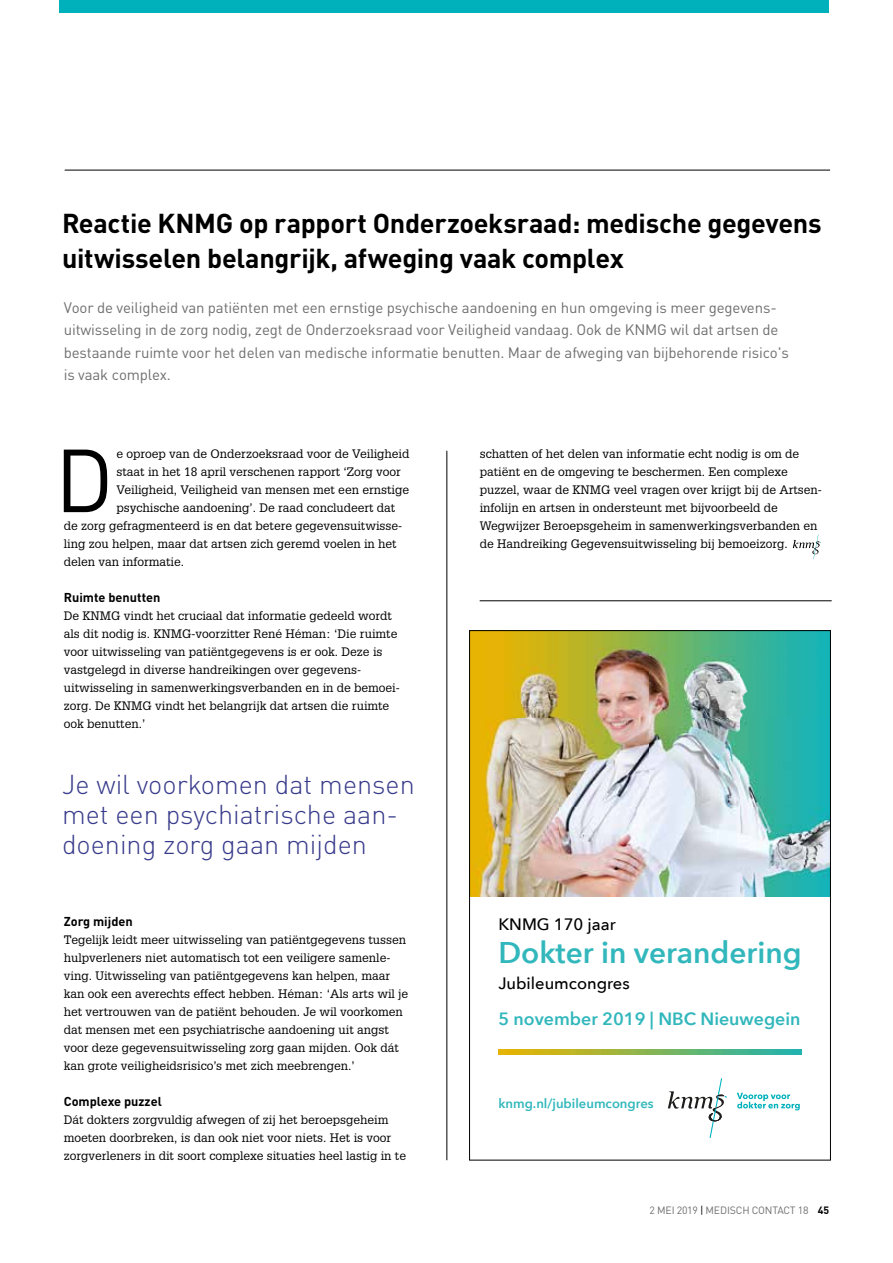
<style>
.page{position:relative;width:893px;height:1263px;background:#fff}
.page>*{position:absolute;margin:0;border:0;box-sizing:border-box;transform-origin:0 0}
.t1{font:87.9px "DINOT";color:#000}
.t2{font:600 29.85px "Avenir Next";color:#31b7bc}
.t3{font:700 27px/34.5px "DINOT";letter-spacing:-.015em;color:#000}
.t4{font:300 27px/30px "DINOT";color:#383b8b}
.t5{font:600 17.7px "Avenir Next";color:#31b7bc}
.t6{font:500 16.5px "Avenir Next";color:#000}
.t7{font:15px/22.5px "DINOT";letter-spacing:-.01em;color:#706f6f}
.t8{font:600 13.05px "Avenir Next";color:#31b7bc}
.t9{font:700 12.75px "DINOT";color:#000}
.t10{font:12px/18px "Glypha LT Std";color:#000}
.t11{font:10.5px "DINOT";letter-spacing:-.015em;color:#706f6f}
.s1{color:#000}
.s2{font-weight:700;color:#000}
</style>
<div class="page">
<div style="left:60px;top:0;width:769px;height:13px;background:#00b1bb"></div>
<hr style="left:65px;top:170px;width:765px;height:1px;background:#000">
<svg style="left:793px;top:535px;width:28px;height:24px"></svg>
<hr style="left:480px;top:600px;width:352px;height:1px;background:#000">
<hr style="left:447px;top:451px;width:1px;height:709px;background:#000">
<img style="left:471px;top:632px;width:358px;height:264px">
<img style="left:498px;top:1049px;width:304px;height:5px">
<svg style="left:737px;top:1093px;width:63px;height:17px"></svg>
<svg style="left:668px;top:1078px;width:59px;height:60px"></svg>
<h3 class="t3" style="left:62px;top:205px;width:761px">Reactie KNMG op rapport Onderzoeksraad: medische gegevens uitwisselen belangrijk, afweging vaak complex</h3>
<p class="t7" style="left:64px;top:296px;width:726px">Voor de veiligheid van patiënten met een ernstige psychische aandoening en hun omgeving is meer gegevens&shy;uitwisseling in de zorg nodig, zegt de Onderzoeksraad voor Veiligheid vandaag. Ook de KNMG wil dat artsen de bestaande ruimte voor het delen van medische informatie benutten. Maar de afweging van bijbehorende risico's is vaak complex.</p>
<h1 class="t1" style="left:55px;top:425px;width:61px">D</h1>
<p class="t10" style="left:116px;top:445px;width:294px">e oproep van de Onderzoeksraad voor de Veiligheid</p>
<p class="t10" style="left:116px;top:463px;width:286px">staat in het 18 april verschenen rapport ‘Zorg voor</p>
<p class="t10" style="left:116px;top:481px;width:294px">Veiligheid, Veiligheid van mensen met een ernstige</p>
<p class="t10" style="left:116px;top:499px;width:280px">psychische aandoening’. De raad concludeert dat</p>
<p class="t10" style="left:64px;top:517px;width:340px">de zorg gefragmenteerd is en dat betere gegevensuitwisse-</p>
<p class="t10" style="left:64px;top:535px;width:334px">ling zou helpen, maar dat artsen zich geremd voelen in het</p>
<p class="t10" style="left:64px;top:553px;width:122px">delen van informatie.</p>
<p class="t9" style="left:64px;top:589px;width:98px">Ruimte benutten</p>
<p class="t10" style="left:64px;top:607px;width:338px">De KNMG vindt het cruciaal dat informatie gedeeld wordt als dit nodig is. KNMG-voorzitter René Héman: ‘Die ruimte voor uitwisseling van patiëntgegevens is er ook. Deze is vastgelegd in diverse handreikingen over gegevens&shy;uitwisseling in samenwerkingsverbanden en in de bemoei&shy;zorg. De KNMG vindt het belangrijk dat artsen die ruimte ook benutten.’</p>
<h3 class="t4" style="left:62px;top:769px;width:354px">Je wil voorkomen dat mensen met een psychiatrische aan&shy;doening zorg gaan mijden</h3>
<p class="t9" style="left:64px;top:913px;width:70px">Zorg mijden</p>
<p class="t10" style="left:64px;top:931px;width:346px">Tegelijk leidt meer uitwisseling van patiëntgegevens tussen hulpverleners niet automatisch tot een veiligere samenle&shy;ving. Uitwisseling van patiëntgegevens kan helpen, maar kan ook een averechts effect hebben. Héman: ‘Als arts wil je het vertrouwen van de patiënt behouden. Je wil voorkomen dat mensen met een psychiatrische aandoening uit angst voor deze gegevensuitwisseling zorg gaan mijden. Ook dát kan grote veiligheidsrisico’s met zich meebrengen.’</p>
<p class="t9" style="left:64px;top:1093px;width:100px">Complexe puzzel</p>
<p class="t10" style="left:64px;top:1111px;width:344px">Dát dokters zorgvuldig afwegen of zij het beroepsgeheim moeten doorbreken, is dan ook niet voor niets. Het is voor zorgverleners in dit soort complexe situaties heel lastig in te</p>
<p class="t10" style="left:480px;top:445px;width:344px">schatten of het delen van informatie echt nodig is om de patiënt en de omgeving te beschermen. Een complexe puzzel, waar de KNMG veel vragen over krijgt bij de Artsen&shy;infolijn en artsen in ondersteunt met bijvoorbeeld de Wegwijzer Beroepsgeheim in samenwerkingsverbanden en de Handreiking Gegevensuitwisseling bij bemoeizorg.</p>
<h3 class="t6" style="left:498px;top:910px;width:119px">KNMG 170 jaar</h3>
<h2 class="t2" style="left:498px;top:926px;width:305px">Dokter in verandering</h2>
<h3 class="t6" style="left:498px;top:970px;width:133px">Jubileumcongres</h3>
<h3 class="t5" style="left:498px;top:1004px;width:304px">5 november 2019 | NBC Nieuwegein</h3>
<p class="t8" style="left:498px;top:1093px;width:157px">knmg.nl/jubileumcongres</p>
<p class="t11" style="left:649px;top:1203px;width:181px">2 MEI 2019 <span class="s1">|</span> MEDISCH CONTACT 18 <span class="s2">45</span></p>
</div>
